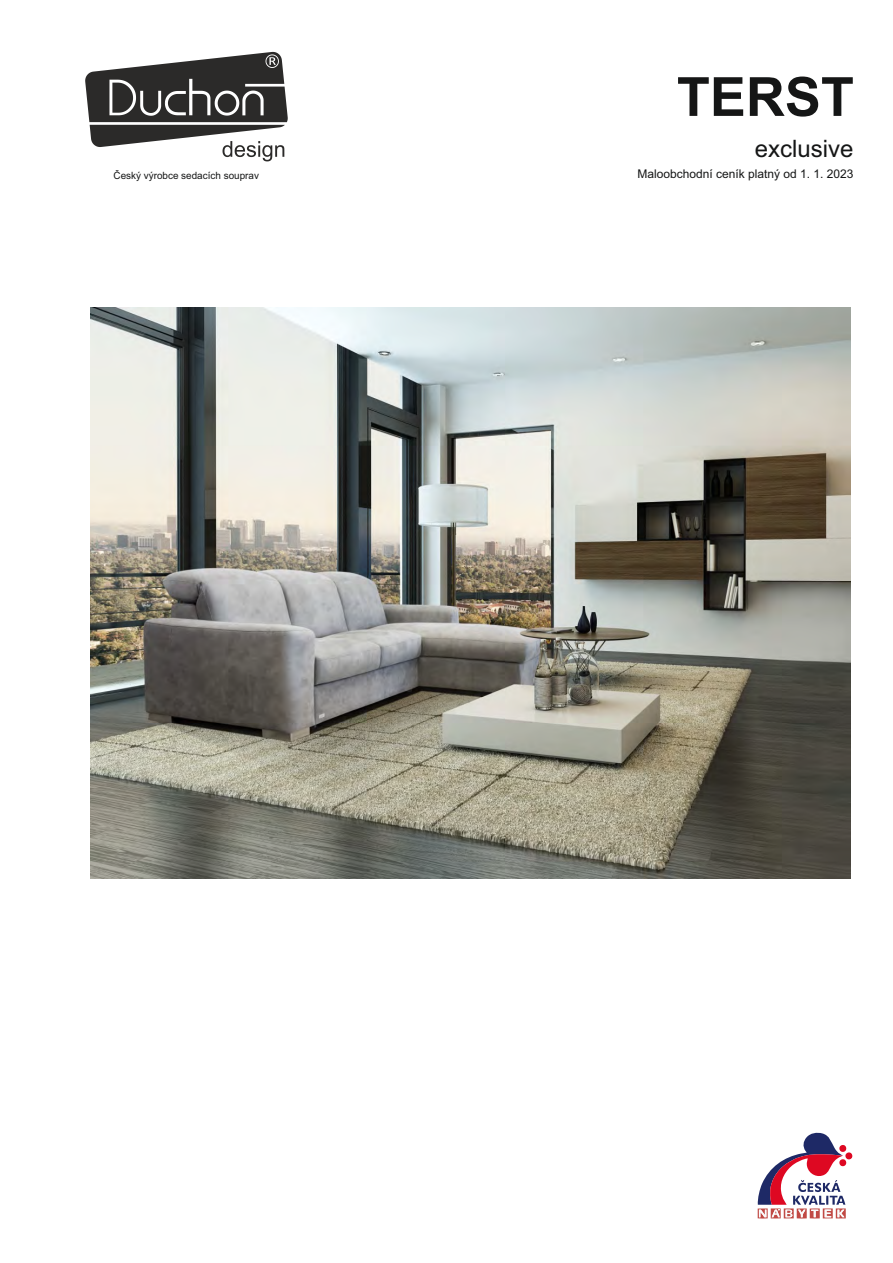
<style>
.page{position:relative;width:893px;height:1263px;background:#fff}
.page>*{position:absolute;margin:0;border:0;box-sizing:border-box;transform-origin:0 0}
.t1{font:700 54px "Arial";color:#151616}
.t2{font:24px "Arial";color:#151616}
.t3{font:12px "Arial";color:#151616}
.t4{font:10.05px "Arial";color:#151616}
</style>
<div class="page">
<svg style="left:757px;top:1132px;width:96px;height:86px"></svg>
<img style="left:90px;top:308px;width:761px;height:570px">
<svg style="left:85px;top:52px;width:203px;height:109px"></svg>
<p class="t4" style="left:114px;top:171px;width:147px">Český výrobce sedacích souprav</p>
<h1 class="t1" style="left:677px;top:77px;width:179px">TERST</h1>
<h2 class="t2" style="left:755px;top:139px;width:100px">exclusive</h2>
<p class="t3" style="left:637px;top:170px;width:218px">Maloobchodní ceník platný od 1. 1. 2023</p>
</div>
